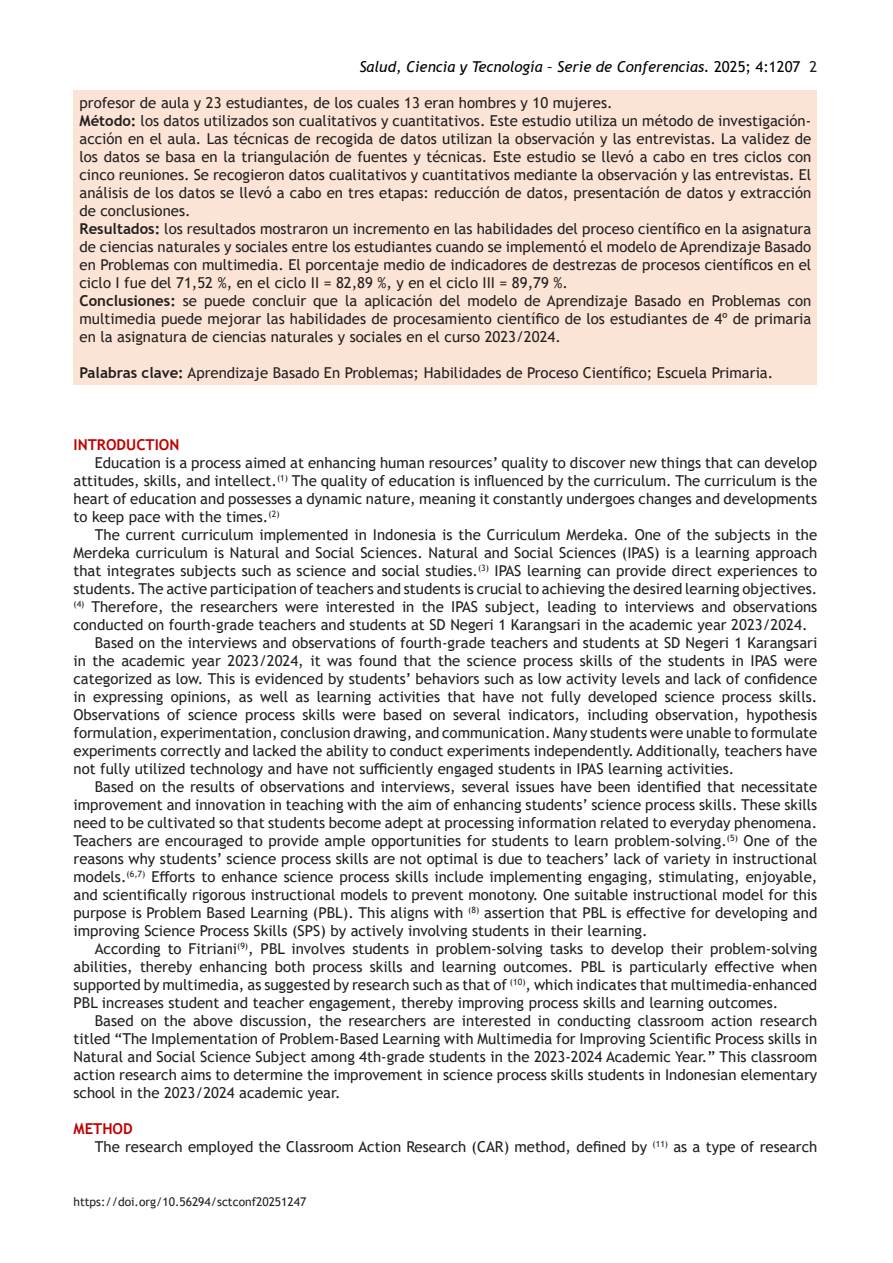
<style>
.page{position:relative;width:893px;height:1263px;background:#fff}
.page>*{position:absolute;margin:0;border:0;box-sizing:border-box;transform-origin:0 0}
.t1{font:15px/18px "Trebuchet MS";color:#231f20;text-align:justify}
.t2{font:italic 15px "Trebuchet MS";color:#000}
.t3{font:700 15px "Trebuchet MS";color:#c00000}
.t4{font:12px "Trebuchet MS";color:#231f20}
.s1{font-style:normal}
.s2{font-style:normal;color:#231f20}
.s3{font-weight:700}
</style>
<div class="page">
<div style="left:74px;top:90px;width:743px;height:294px;background:#fbe4d5"></div>
<p class="t2" style="left:359px;top:58px;width:459px">Salud, Ciencia y Tecnología – Serie de Conferencias. <span class="s1">2025; 4:1207</span> <span class="s2">2</span></p>
<p class="t1" style="left:80px;top:94px;width:535px">profesor de aula y 23 estudiantes, de los cuales 13 eran hombres y 10 mujeres.</p>
<p class="t1" style="left:80px;top:112px;width:733px"><span class="s3">Método:</span> los datos utilizados son cualitativos y cuantitativos. Este estudio utiliza un método de investigación&shy;acción en el aula. Las técnicas de recogida de datos utilizan la observación y las entrevistas. La validez de los datos se basa en la triangulación de fuentes y técnicas. Este estudio se llevó a cabo en tres ciclos con cinco reuniones. Se recogieron datos cualitativos y cuantitativos mediante la observación y las entrevistas. El análisis de los datos se llevó a cabo en tres etapas: reducción de datos, presentación de datos y extracción de conclusiones.</p>
<p class="t1" style="left:80px;top:220px;width:733px"><span class="s3">Resultados:</span> los resultados mostraron un incremento en las habilidades del proceso científico en la asignatura de ciencias naturales y sociales entre los estudiantes cuando se implementó el modelo de Aprendizaje Basado en Problemas con multimedia. El porcentaje medio de indicadores de destrezas de procesos científicos en el ciclo I fue del 71,52 %, en el ciclo II = 82,89 %, y en el ciclo III = 89,79 %.</p>
<p class="t1" style="left:80px;top:292px;width:733px"><span class="s3">Conclusiones:</span> se puede concluir que la aplicación del modelo de Aprendizaje Basado en Problemas con multimedia puede mejorar las habilidades de procesamiento científico de los estudiantes de 4º de primaria en la asignatura de ciencias naturales y sociales en el curso 2023/2024.</p>
<p class="t1" style="left:80px;top:364px;width:695px"><span class="s3">Palabras clave:</span> Aprendizaje Basado En Problemas; Habilidades de Proceso Científico; Escuela Primaria.</p>
<p class="t3" style="left:74px;top:435px;width:107px">INTRODUCTION</p>
<p class="t1" style="left:74px;top:454px;width:745px;text-indent:21px">Education is a process aimed at enhancing human resources’ quality to discover new things that can develop attitudes, skills, and intellect.<sup>(1)</sup> The quality of education is influenced by the curriculum. The curriculum is the heart of education and possesses a dynamic nature, meaning it constantly undergoes changes and developments to keep pace with the times.<sup>(2)</sup></p>
<p class="t1" style="left:74px;top:526px;width:745px;text-indent:21px">The current curriculum implemented in Indonesia is the Curriculum Merdeka. One of the subjects in the Merdeka curriculum is Natural and Social Sciences. Natural and Social Sciences (IPAS) is a learning approach that integrates subjects such as science and social studies.<sup>(3)</sup> IPAS learning can provide direct experiences to students. The active participation of teachers and students is crucial to achieving the desired learning objectives. <sup>(4)</sup> Therefore, the researchers were interested in the IPAS subject, leading to interviews and observations conducted on fourth-grade teachers and students at SD Negeri 1 Karangsari in the academic year 2023/2024.</p>
<p class="t1" style="left:74px;top:634px;width:745px;text-indent:21px">Based on the interviews and observations of fourth-grade teachers and students at SD Negeri 1 Karangsari in the academic year 2023/2024, it was found that the science process skills of the students in IPAS were categorized as low. This is evidenced by students’ behaviors such as low activity levels and lack of confidence in expressing opinions, as well as learning activities that have not fully developed science process skills.<br>Observations of science process skills were based on several indicators, including observation, hypothesis formulation, experimentation, conclusion drawing, and communication. Many students were unable to formulate experiments correctly and lacked the ability to conduct experiments independently. Additionally, teachers have not fully utilized technology and have not sufficiently engaged students in IPAS learning activities.</p>
<p class="t1" style="left:74px;top:778px;width:745px;text-indent:21px">Based on the results of observations and interviews, several issues have been identified that necessitate improvement and innovation in teaching with the aim of enhancing students’ science process skills. These skills need to be cultivated so that students become adept at processing information related to everyday phenomena.<br>Teachers are encouraged to provide ample opportunities for students to learn problem-solving.<sup>(5)</sup> One of the reasons why students’ science process skills are not optimal is due to teachers’ lack of variety in instructional models.<sup>(6,7)</sup> Efforts to enhance science process skills include implementing engaging, stimulating, enjoyable, and scientifically rigorous instructional models to prevent monotony. One suitable instructional model for this purpose is Problem Based Learning (PBL). This aligns with <sup>(8)</sup> assertion that PBL is effective for developing and improving Science Process Skills (SPS) by actively involving students in their learning.</p>
<p class="t1" style="left:74px;top:940px;width:745px;text-indent:21px">According to Fitriani<sup>(9)</sup>, PBL involves students in problem-solving tasks to develop their problem-solving abilities, thereby enhancing both process skills and learning outcomes. PBL is particularly effective when supported by multimedia, as suggested by research such as that of <sup>(10)</sup>, which indicates that multimedia-enhanced PBL increases student and teacher engagement, thereby improving process skills and learning outcomes.</p>
<p class="t1" style="left:74px;top:1012px;width:745px;text-indent:21px">Based on the above discussion, the researchers are interested in conducting classroom action research titled “The Implementation of Problem-Based Learning with Multimedia for Improving Scientific Process skills in Natural and Social Science Subject among 4th-grade students in the 2023-2024 Academic Year.” This classroom action research aims to determine the improvement in science process skills students in Indonesian elementary school in the 2023/2024 academic year.</p>
<p class="t3" style="left:74px;top:1119px;width:61px">METHOD</p>
<p class="t1" style="left:95px;top:1138px;width:724px">The research employed the Classroom Action Research (CAR) method, defined by <sup>(11)</sup> as a type of research</p>
<p class="t4" style="left:74px;top:1194px;width:234px">https://doi.org/10.56294/sctconf20251247</p>
</div>
